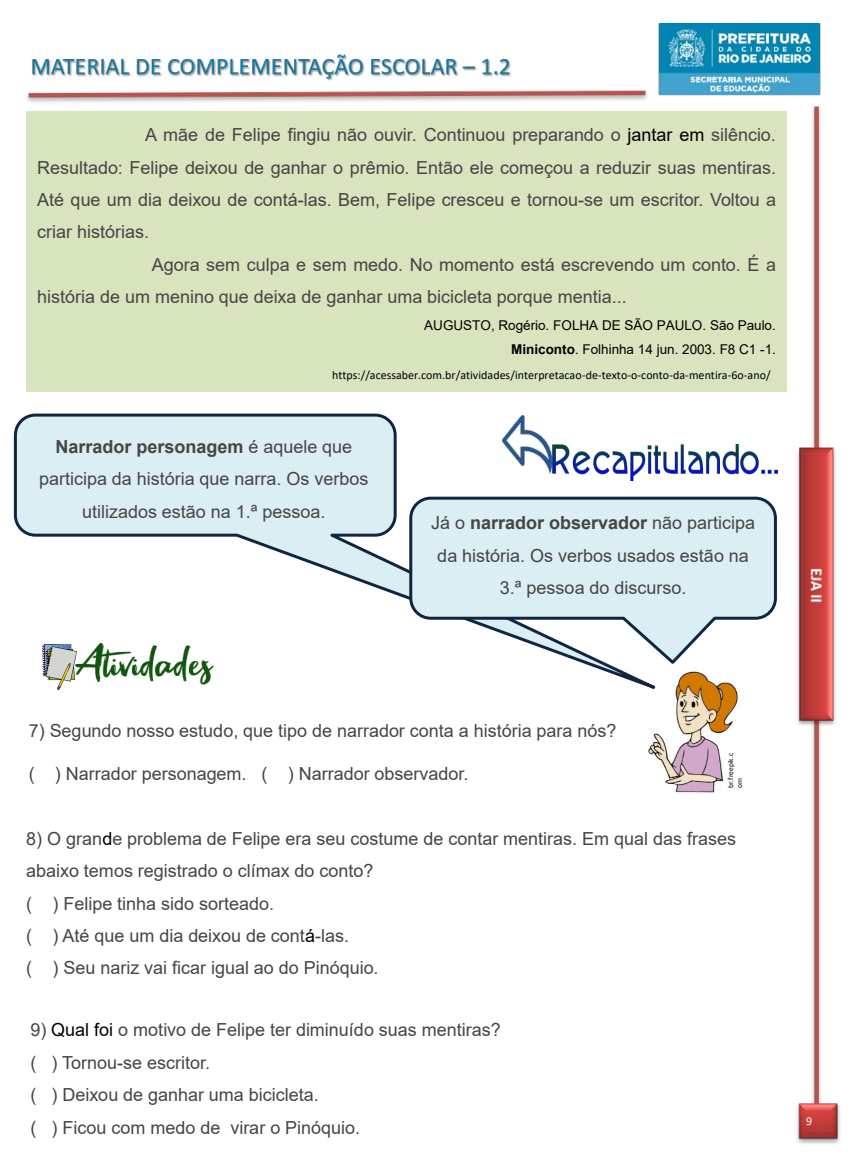
<style>
.page{position:relative;width:859px;height:1170px;background:#fff}
.page>*{position:absolute;margin:0;border:0;box-sizing:border-box;transform-origin:0 0}
.t1{font:18px/32.4px "Arial";color:#454544}
.t2{font:13.5px/24.3px "Arial";color:#000;text-align:right}
.t3{font:12px "Calibri";color:#000}
.t4{font:12px "Calibri";color:#fff}
.t5{font:7.5px/9px "Calibri";color:#000}
.s1{color:#000}
.s2{font-weight:700}
</style>
<div class="page">
<img style="left:27px;top:23px;width:813px;height:1121px">
<img style="left:637px;top:666px;width:106px;height:155px">
<svg style="left:13px;top:412px;width:701px;height:300px"></svg>
<svg style="left:408px;top:495px;width:370px;height:171px;fill:#dbeef4"></svg>
<div style="left:26px;top:111px;width:761px;height:281px;background:#d7e4bd"></div>
<img style="left:42px;top:644px;width:39px;height:46px">
<img style="left:75px;top:643px;width:138px;height:41px">
<img style="left:502px;top:415px;width:50px;height:58px">
<img style="left:552px;top:445px;width:225px;height:35px">
<p class="t1" style="left:145px;top:118px;width:632px">A mãe de Felipe fingiu não ouvir. Continuou preparando o <span class="s1">jantar em</span> silêncio.</p>
<p class="t1" style="left:37px;top:151px;width:740px">Resultado: Felipe deixou de ganhar o prêmio. Então ele começou a reduzir suas mentiras.</p>
<p class="t1" style="left:37px;top:183px;width:740px">Até que um dia deixou de contá-las. Bem, Felipe cresceu e tornou-se um escritor. Voltou a</p>
<p class="t1" style="left:37px;top:216px;width:113px">criar histórias.</p>
<p class="t1" style="left:152px;top:248px;width:626px">Agora sem culpa e sem medo. No momento está escrevendo um conto. É a</p>
<p class="t1" style="left:37px;top:280px;width:591px">história de um menino que deixa de ganhar uma bicicleta porque mentia...</p>
<p class="t2" style="left:424px;top:313px;width:353px">AUGUSTO, Rogério. FOLHA DE SÃO PAULO. São Paulo.<br><span class="s2">Miniconto</span>. Folhinha 14 jun. 2003. F8 C1 -1.</p>
<p class="t3" style="left:332px;top:367px;width:440px">https://acessaber.com.br/atividades/interpretacao-de-texto-o-conto-da-mentira-6o-ano/</p>
<p class="t1" style="left:39px;top:430px;width:331px;text-align:center"><span class="s2">Narrador personagem</span> é aquele que participa da história que narra. Os verbos utilizados estão na 1.ª pessoa.</p>
<p class="t1" style="left:431px;top:506px;width:325px;text-align:center">Já o <span class="s2">narrador observador</span> não participa da história. Os verbos usados estão na<br>3.ª pessoa do discurso.</p>
<p class="t1" style="left:29px;top:714px;width:589px">7) Segundo nosso estudo, que tipo de narrador conta a história para nós?</p>
<p class="t1" style="left:29px;top:757px;width:441px">( ) Narrador personagem. ( ) Narrador observador.</p>
<p class="t5" style="left:726px;top:788px;width:36px;rotate:-90deg">br.freepik.c om</p>
<p class="t1" style="left:26px;top:822px;width:711px">8) O gran<span class="s1">d</span>e problema de Felipe era seu costume de contar mentiras. Em qual das frases abaixo temos registrado o clímax do conto?<br>( ) Felipe tinha sido sorteado.<br>( ) Até que um dia deixou de cont<span class="s1">á</span>-las.<br>( ) Seu nariz vai ficar igual ao do Pinóquio.</p>
<p class="t1" style="left:30px;top:1013px;width:472px">9) <span class="s1">Qual foi</span> o motivo de Felipe ter diminuído suas mentiras? ( ) Tornou-se escritor.<br>( ) Deixou de ganhar uma bicicleta.<br>( ) Ficou com medo de virar o Pinóquio.</p>
<p class="t4" style="left:806px;top:1112px;width:8px">9</p>
</div>
